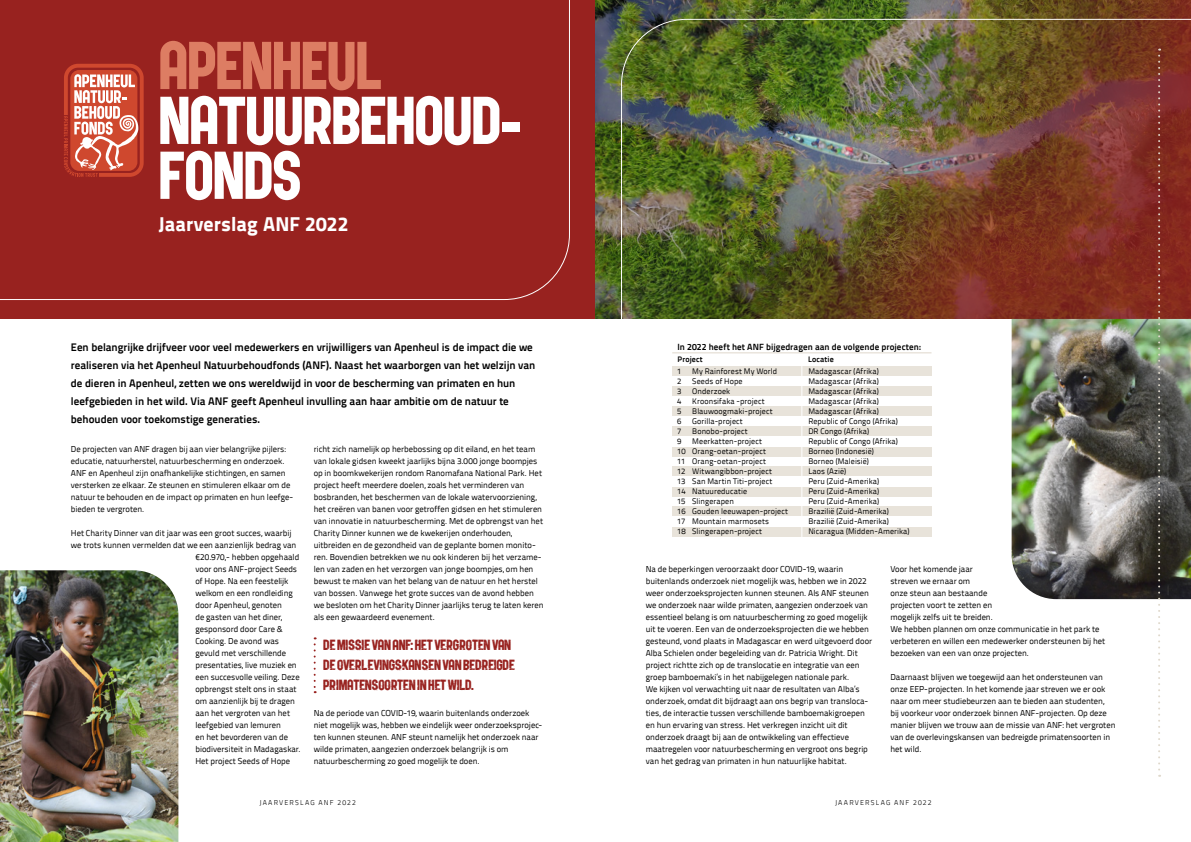
<style>
.page{position:relative;width:1191px;height:842px;background:#fff}
.page>*{position:absolute;margin:0;border:0;box-sizing:border-box;transform-origin:0 0}
.t1{font:73.2px/54.9px "Public Gothic Circular";letter-spacing:-.015em;color:#fff}
.t2{font:73.2px "Public Gothic Circular";letter-spacing:-.01em;color:#dd7d63}
.t3{font:800 20px "Titillium Text 22 L";color:#fff}
.t4{font:16px/20px "Public Gothic Federal";letter-spacing:-.01em;color:#98221f}
.t5{font:700 11px/18px "Titillium Text 22 L";color:#000}
.t6{font:700 9px "Titillium Text 22 L";letter-spacing:.01em;color:#000}
.t7{font:8.5px/12px "Titillium Text 22 L";color:#000}
.t8{font:8px "Titillium Text 22 L";letter-spacing:.01em;color:#000}
.t9{font:700 8px "Titillium Text 22 L";letter-spacing:.02em;color:#000}
.t10{font:300 7px "Titillium Text 22 L";letter-spacing:.17em;color:#000}
</style>
<div class="page">
<div style="left:0;top:0;width:595px;height:319px;background:#98221f"></div>
<img style="left:595px;top:0;width:596px;height:319px">
<svg style="left:0;top:0;width:570px;height:300px"></svg>
<img style="left:620px;top:18px;width:571px;height:377px">
<div style="left:672px;top:466px;width:259px;height:10px;background:#e8e3da"></div>
<div style="left:672px;top:447px;width:259px;height:10px;background:#e8e3da"></div>
<div style="left:672px;top:367px;width:259px;height:9px;background:#e8e3da"></div>
<div style="left:672px;top:487px;width:259px;height:9px;background:#e8e3da"></div>
<div style="left:672px;top:386px;width:259px;height:10px;background:#e8e3da"></div>
<div style="left:672px;top:506px;width:259px;height:10px;background:#e8e3da"></div>
<div style="left:672px;top:407px;width:259px;height:9px;background:#e8e3da"></div>
<div style="left:672px;top:527px;width:259px;height:9px;background:#e8e3da"></div>
<div style="left:672px;top:426px;width:259px;height:10px;background:#e8e3da"></div>
<hr style="left:801px;top:364px;width:1px;height:176px;background:#fff">
<img style="left:0;top:570px;width:178px;height:272px">
<img style="left:1011px;top:319px;width:180px;height:280px">
<svg style="left:314px;top:637px;width:2px;height:56px"></svg>
<hr style="left:672px;top:353px;width:259px;height:1px;background:#dfd8cb">
<svg style="left:1158px;top:49px;width:2px;height:728px"></svg>
<h1 class="t2" style="left:158px;top:28px;width:225px">APENHEUL</h1>
<h1 class="t1" style="left:158px;top:92px;width:364px">NATUURBEHOUD-<br>FONDS</h1>
<h2 class="t3" style="left:158px;top:211px;width:191px">Jaarverslag ANF 2022</h2>
<p class="t5" style="left:71px;top:338px;width:466px">Een belangrijke drijfveer voor veel medewerkers en vrijwilligers van Apenheul is de impact die we realiseren via het Apenheul Natuurbehoudfonds (ANF). Naast het waarborgen van het welzijn van de dieren in Apenheul, zetten we ons wereldwijd in voor de bescherming van primaten en hun leefgebieden in het wild. Via ANF geeft Apenheul invulling aan haar ambitie om de natuur te behouden voor toekomstige generaties.</p>
<p class="t7" style="left:71px;top:442px;width:224px">De projecten van ANF dragen bij aan vier belangrijke pijlers: educatie, natuurherstel, natuurbescherming en onderzoek.<br>ANF en Apenheul zijn onafhankelijke stichtingen, en samen versterken ze elkaar. Ze steunen en stimuleren elkaar om de natuur te behouden en de impact op primaten en hun leefge&shy;bieden te vergroten.</p>
<p class="t7" style="left:71px;top:526px;width:222px">Het Charity Dinner van dit jaar was een groot succes, waarbij</p>
<p class="t7" style="left:71px;top:538px;width:227px">we trots kunnen vermelden dat we een aanzienlijk bedrag van</p>
<p class="t7" style="left:195px;top:550px;width:105px">€20.970,- hebben opgehaald</p>
<p class="t7" style="left:195px;top:562px;width:103px">voor ons ANF-project Seeds</p>
<p class="t7" style="left:195px;top:574px;width:95px">of Hope. Na een feestelijk</p>
<p class="t7" style="left:195px;top:586px;width:99px">welkom en een rondleiding</p>
<p class="t7" style="left:195px;top:598px;width:88px">door Apenheul, genoten</p>
<p class="t7" style="left:195px;top:610px;width:88px">de gasten van het diner,</p>
<p class="t7" style="left:195px;top:622px;width:89px">gesponsord door Care &amp;</p>
<p class="t7" style="left:195px;top:634px;width:85px">Cooking. De avond was</p>
<p class="t7" style="left:195px;top:646px;width:92px">gevuld met verschillende</p>
<p class="t7" style="left:195px;top:658px;width:103px">presentaties, live muziek en</p>
<p class="t7" style="left:195px;top:670px;width:106px">een succesvolle veiling. Deze</p>
<p class="t7" style="left:195px;top:682px;width:103px">opbrengst stelt ons in staat</p>
<p class="t7" style="left:195px;top:694px;width:101px">om aanzienlijk bij te dragen</p>
<p class="t7" style="left:195px;top:706px;width:96px">aan het vergroten van het</p>
<p class="t7" style="left:195px;top:718px;width:87px">leefgebied van lemuren</p>
<p class="t7" style="left:195px;top:730px;width:94px">en het bevorderen van de</p>
<p class="t7" style="left:195px;top:742px;width:107px">biodiversiteit in Madagaskar.</p>
<p class="t7" style="left:195px;top:754px;width:96px">Het project Seeds of Hope</p>
<p class="t7" style="left:314px;top:442px;width:231px">richt zich namelijk op herbebossing op dit eiland, en het team van lokale gidsen kweekt jaarlijks bijna 3.000 jonge boompjes op in boomkwekerijen rondom Ranomafana National Park. Het project heeft meerdere doelen, zoals het verminderen van bosbranden, het beschermen van de lokale watervoorziening, het creëren van banen voor getroffen gidsen en het stimuleren van innovatie in natuurbescherming. Met de opbrengst van het Charity Dinner kunnen we de kwekerijen onderhouden, uitbreiden en de gezondheid van de geplante bomen monito&shy;ren. Bovendien betrekken we nu ook kinderen bij het verzame&shy;len van zaden en het verzorgen van jonge boompjes, om hen bewust te maken van het belang van de natuur en het herstel van bossen. Vanwege het grote succes van de avond hebben we besloten om het Charity Dinner jaarlijks terug te laten keren als een gewaardeerd evenement.</p>
<h3 class="t4" style="left:323px;top:635px;width:193px">DE MISSIE VAN ANF: HET VERGROTEN VAN<br>DE OVERLEVINGSKANSEN VAN BEDREIGDE<br>PRIMATENSOORTEN IN HET WILD.</h3>
<p class="t7" style="left:314px;top:707px;width:230px">Na de periode van COVID-19, waarin buitenlands onderzoek niet mogelijk was, hebben we eindelijk weer onderzoeksprojec&shy;ten kunnen steunen. ANF steunt namelijk het onderzoek naar wilde primaten, aangezien onderzoek belangrijk is om natuurbescherming zo goed mogelijk te doen.</p>
<p class="t6" style="left:677px;top:341px;width:245px">In 2022 heeft het ANF bijgedragen aan de volgende projecten:</p>
<p class="t9" style="left:677px;top:354px;width:27px">Project</p>
<p class="t9" style="left:808px;top:354px;width:27px">Locatie</p>
<p class="t8" style="left:677px;top:367px;width:6px">1</p>
<p class="t8" style="left:692px;top:367px;width:86px">My Rainforest My World</p>
<p class="t8" style="left:808px;top:367px;width:72px">Madagascar (Afrika)</p>
<p class="t8" style="left:677px;top:377px;width:6px">2</p>
<p class="t8" style="left:692px;top:377px;width:52px">Seeds of Hope</p>
<p class="t8" style="left:808px;top:377px;width:72px">Madagascar (Afrika)</p>
<p class="t8" style="left:677px;top:387px;width:6px">3</p>
<p class="t8" style="left:692px;top:387px;width:39px">Onderzoek</p>
<p class="t8" style="left:808px;top:387px;width:72px">Madagascar (Afrika)</p>
<p class="t8" style="left:677px;top:397px;width:6px">4</p>
<p class="t8" style="left:692px;top:397px;width:74px">Kroonsifaka -project</p>
<p class="t8" style="left:808px;top:397px;width:72px">Madagascar (Afrika)</p>
<p class="t8" style="left:677px;top:407px;width:6px">5</p>
<p class="t8" style="left:692px;top:407px;width:82px">Blauwoogmaki-project</p>
<p class="t8" style="left:808px;top:407px;width:72px">Madagascar (Afrika)</p>
<p class="t8" style="left:677px;top:417px;width:6px">6</p>
<p class="t8" style="left:692px;top:417px;width:52px">Gorilla-project</p>
<p class="t8" style="left:808px;top:417px;width:91px">Republic of Congo (Afrika)</p>
<p class="t8" style="left:677px;top:427px;width:6px">7</p>
<p class="t8" style="left:692px;top:427px;width:57px">Bonobo-project</p>
<p class="t8" style="left:808px;top:427px;width:62px">DR Congo (Afrika)</p>
<p class="t8" style="left:677px;top:437px;width:6px">9</p>
<p class="t8" style="left:692px;top:437px;width:71px">Meerkatten-project</p>
<p class="t8" style="left:808px;top:437px;width:91px">Republic of Congo (Afrika)</p>
<p class="t8" style="left:677px;top:447px;width:90px">10 Orang-oetan-project</p>
<p class="t8" style="left:808px;top:447px;width:67px">Borneo (Indonesië)</p>
<p class="t8" style="left:677px;top:457px;width:90px">11 Orang-oetan-project</p>
<p class="t8" style="left:808px;top:457px;width:62px">Borneo (Maleisië)</p>
<p class="t8" style="left:677px;top:467px;width:96px">12 Witwangibbon-project</p>
<p class="t8" style="left:808px;top:467px;width:39px">Laos (Azië)</p>
<p class="t8" style="left:677px;top:477px;width:97px">13 San Martin Titi-project</p>
<p class="t8" style="left:808px;top:477px;width:72px">Peru (Zuid-Amerika)</p>
<p class="t8" style="left:677px;top:487px;width:71px">14 Natuureducatie</p>
<p class="t8" style="left:808px;top:487px;width:73px">Peru (Zuid-Amerika)</p>
<p class="t8" style="left:677px;top:497px;width:58px">15 Slingerapen</p>
<p class="t8" style="left:808px;top:497px;width:73px">Peru (Zuid-Amerika)</p>
<p class="t8" style="left:677px;top:507px;width:112px">16 Gouden leeuwapen-project</p>
<p class="t8" style="left:808px;top:507px;width:82px">Brazilië (Zuid-Amerika)</p>
<p class="t8" style="left:677px;top:517px;width:93px">17 Mountain marmosets</p>
<p class="t8" style="left:808px;top:517px;width:82px">Brazilië (Zuid-Amerika)</p>
<p class="t8" style="left:677px;top:527px;width:86px">18 Slingerapen-project</p>
<p class="t8" style="left:808px;top:527px;width:103px">Nicaragua (Midden-Amerika)</p>
<p class="t7" style="left:646px;top:563px;width:228px">Na de beperkingen veroorzaakt door COVID-19, waarin buitenlands onderzoek niet mogelijk was, hebben we in 2022 weer onderzoeksprojecten kunnen steunen. Als ANF steunen we onderzoek naar wilde primaten, aangezien onderzoek van essentieel belang is om natuurbescherming zo goed mogelijk uit te voeren. Een van de onderzoeksprojecten die we hebben gesteund, vond plaats in Madagascar en werd uitgevoerd door Alba Schielen onder begeleiding van dr. Patricia Wright. Dit project richtte zich op de translocatie en integratie van een groep bamboemaki’s in het nabijgelegen nationale park.<br>We kijken vol verwachting uit naar de resultaten van Alba’s onderzoek, omdat dit bijdraagt aan ons begrip van transloca&shy;ties, de interactie tussen verschillende bamboemakigroepen en hun ervaring van stress. Het verkregen inzicht uit dit onderzoek draagt bij aan de ontwikkeling van effectieve maatregelen voor natuurbescherming en vergroot ons begrip van het gedrag van primaten in hun natuurlijke habitat.</p>
<p class="t7" style="left:890px;top:563px;width:216px">Voor het komende jaar<br>streven we ernaar om<br>onze steun aan bestaande<br>projecten voort te zetten en<br>mogelijk zelfs uit te breiden.<br>We hebben plannen om onze communicatie in het park te verbeteren en willen een medewerker ondersteunen bij het bezoeken van een van onze projecten.</p>
<p class="t7" style="left:890px;top:671px;width:227px">Daarnaast blijven we toegewijd aan het ondersteunen van onze EEP-projecten. In het komende jaar streven we er ook naar om meer studiebeurzen aan te bieden aan studenten,<br>bij voorkeur voor onderzoek binnen ANF-projecten. Op deze manier blijven we trouw aan de missie van ANF: het vergroten van de overlevingskansen van bedreigde primatensoorten in het wild.</p>
<p class="t10" style="left:259px;top:798px;width:98px">JAARVERSLAG ANF 2022</p>
<p class="t10" style="left:835px;top:798px;width:98px">JAARVERSLAG ANF 2022</p>
</div>
